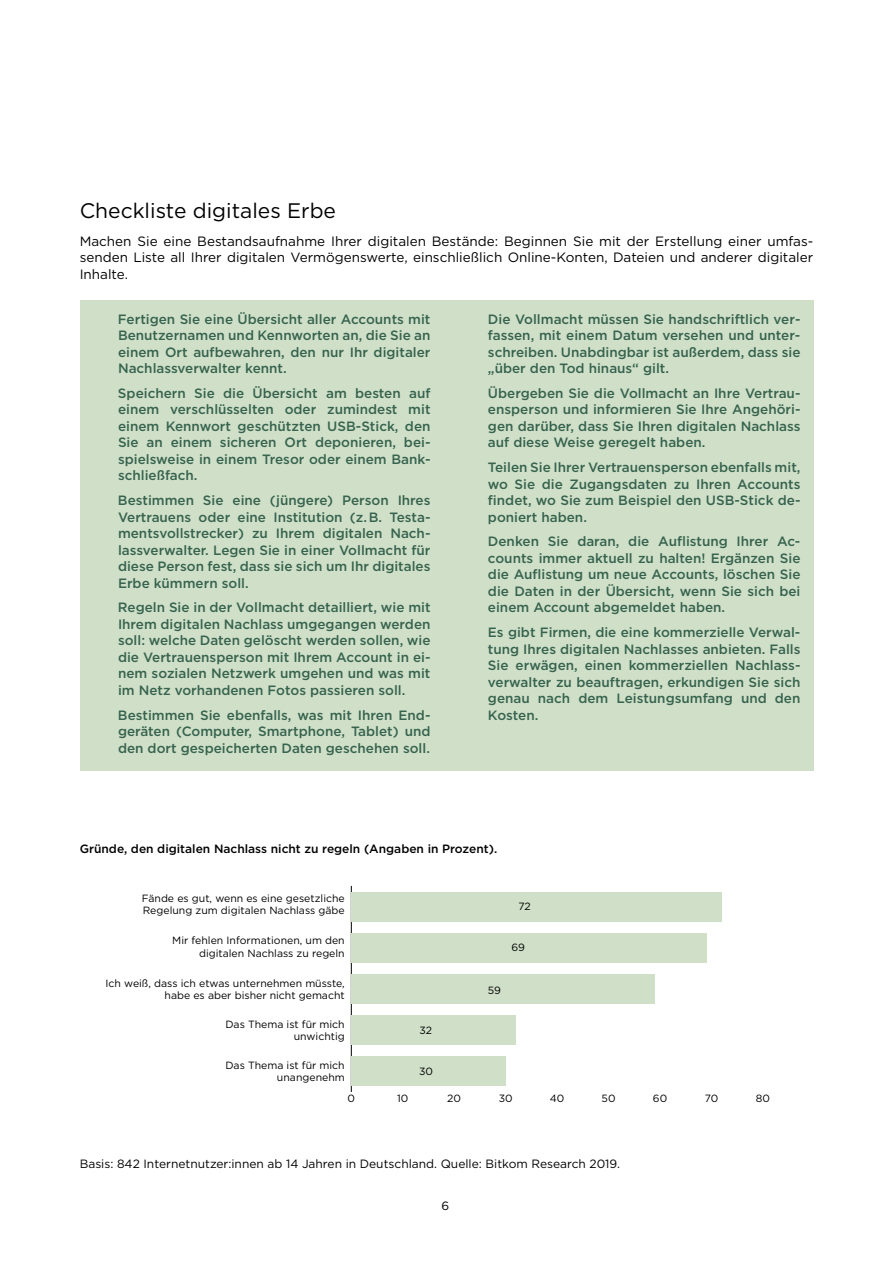
<style>
.page{position:relative;width:893px;height:1263px;background:#fff}
.page>*{position:absolute;margin:0;border:0;box-sizing:border-box;transform-origin:0 0}
.t1{font:21px "Gotham";color:#000}
.t2{font:500 13.5px/16.5px "Gotham";color:#37634f;text-align:justify}
.t3{font:13.5px/16.5px "Gotham";color:#000;text-align:justify}
.t4{font:12px "Gotham";color:#000}
.t5{font:500 12px "Gotham";color:#000}
.t6{font:10.5px/12.6px "Gotham";color:#000;text-align:right}
</style>
<div class="page">
<div style="left:80px;top:300px;width:733px;height:470px;background:#d0e0c8"></div>
<hr style="left:351px;top:886px;width:1px;height:206px;background:#000">
<div style="left:351px;top:892px;width:371px;height:29px;background:#d0e0c8"></div>
<div style="left:351px;top:933px;width:355px;height:29px;background:#d0e0c8"></div>
<div style="left:351px;top:974px;width:304px;height:30px;background:#d0e0c8"></div>
<div style="left:351px;top:1015px;width:165px;height:30px;background:#d0e0c8"></div>
<div style="left:351px;top:1056px;width:155px;height:30px;background:#d0e0c8"></div>
<h1 class="t1" style="left:80px;top:197px;width:258px">Checkliste digitales Erbe</h1>
<p class="t3" style="left:80px;top:232px;width:735px">Machen Sie eine Bestandsaufnahme Ihrer digitalen Bestände: Beginnen Sie mit der Erstellung einer umfas&shy;senden Liste all Ihrer digitalen Vermögenswerte, einschließlich Online-Konten, Dateien und anderer digitaler Inhalte.</p>
<p class="t2" style="left:118px;top:310px;width:314px">Fertigen Sie eine Übersicht aller Accounts mit Benutzernamen und Kennworten an, die Sie an einem Ort aufbewahren, den nur Ihr digitaler Nachlassverwalter kennt.</p>
<p class="t2" style="left:118px;top:385px;width:314px">Speichern Sie die Übersicht am besten auf einem verschlüsselten oder zumindest mit einem Kennwort geschützten USB-Stick, den Sie an einem sicheren Ort deponieren, bei&shy;spielsweise in einem Tresor oder einem Bank&shy;schließfach.</p>
<p class="t2" style="left:118px;top:492px;width:314px">Bestimmen Sie eine (jüngere) Person Ihres Vertrauens oder eine Institution (z. B. Testa&shy;mentsvollstrecker) zu Ihrem digitalen Nach&shy;lassverwalter. Legen Sie in einer Vollmacht für diese Person fest, dass sie sich um Ihr digitales Erbe kümmern soll.</p>
<p class="t2" style="left:118px;top:599px;width:314px">Regeln Sie in der Vollmacht detailliert, wie mit Ihrem digitalen Nachlass umgegangen werden soll: welche Daten gelöscht werden sollen, wie die Vertrauensperson mit Ihrem Account in ei&shy;nem sozialen Netzwerk umgehen und was mit im Netz vorhandenen Fotos passieren soll.</p>
<p class="t2" style="left:118px;top:706px;width:314px">Bestimmen Sie ebenfalls, was mit Ihren End&shy;geräten (Computer, Smartphone, Tablet) und den dort gespeicherten Daten geschehen soll.</p>
<p class="t2" style="left:488px;top:310px;width:314px">Die Vollmacht müssen Sie handschriftlich ver&shy;fassen, mit einem Datum versehen und unter&shy;schreiben. Unabdingbar ist außerdem, dass sie „über den Tod hinaus“ gilt.</p>
<p class="t2" style="left:488px;top:385px;width:314px">Übergeben Sie die Vollmacht an Ihre Vertrau&shy;ensperson und informieren Sie Ihre Angehöri&shy;gen darüber, dass Sie Ihren digitalen Nachlass auf diese Weise geregelt haben.</p>
<p class="t2" style="left:488px;top:459px;width:314px">Teilen Sie Ihrer Vertrauensperson ebenfalls mit, wo Sie die Zugangsdaten zu Ihren Accounts findet, wo Sie zum Beispiel den USB-Stick de&shy;poniert haben.</p>
<p class="t2" style="left:488px;top:533px;width:314px">Denken Sie daran, die Auflistung Ihrer Ac&shy;counts immer aktuell zu halten! Ergänzen Sie die Auflistung um neue Accounts, löschen Sie die Daten in der Übersicht, wenn Sie sich bei einem Account abgemeldet haben.</p>
<p class="t2" style="left:488px;top:624px;width:314px">Es gibt Firmen, die eine kommerzielle Verwal&shy;tung Ihres digitalen Nachlasses anbieten. Falls Sie erwägen, einen kommerziellen Nachlass&shy;verwalter zu beauftragen, erkundigen Sie sich genau nach dem Leistungsumfang und den Kosten.</p>
<p class="t5" style="left:80px;top:840px;width:419px">Gründe, den digitalen Nachlass nicht zu regeln (Angaben in Prozent).</p>
<p class="t6" style="left:142px;top:891px;width:204px;text-align:left">Fände es gut, wenn es eine gesetzliche<br>Regelung zum digitalen Nachlass gäbe</p>
<p class="t6" style="left:172px;top:934px;width:174px">Mir fehlen Informationen, um den digitalen Nachlass zu regeln</p>
<p class="t6" style="left:106px;top:976px;width:241px">Ich weiß, dass ich etwas unternehmen müsste, habe es aber bisher nicht gemacht</p>
<p class="t6" style="left:225px;top:1017px;width:121px">Das Thema ist für mich unwichtig</p>
<p class="t6" style="left:225px;top:1058px;width:121px">Das Thema ist für mich unangenehm</p>
<p class="t6" style="left:419px;top:1024px;width:14px">32</p>
<p class="t6" style="left:419px;top:1065px;width:15px">30</p>
<p class="t6" style="left:518px;top:900px;width:14px">72</p>
<p class="t6" style="left:512px;top:941px;width:15px">69</p>
<p class="t6" style="left:488px;top:983px;width:15px">59</p>
<p class="t6" style="left:348px;top:1092px;width:9px">0</p>
<p class="t6" style="left:397px;top:1092px;width:13px">10</p>
<p class="t6" style="left:447px;top:1092px;width:15px">20</p>
<p class="t6" style="left:499px;top:1092px;width:15px">30</p>
<p class="t6" style="left:550px;top:1092px;width:16px">40</p>
<p class="t6" style="left:602px;top:1092px;width:15px">50</p>
<p class="t6" style="left:653px;top:1092px;width:16px">60</p>
<p class="t6" style="left:705px;top:1092px;width:15px">70</p>
<p class="t6" style="left:756px;top:1092px;width:16px">80</p>
<p class="t4" style="left:80px;top:1156px;width:542px">Basis: 842 Internetnutzer:innen ab 14 Jahren in Deutschland. Quelle: Bitkom Research 2019.</p>
<p class="t4" style="left:442px;top:1198px;width:9px">6</p>
</div>
